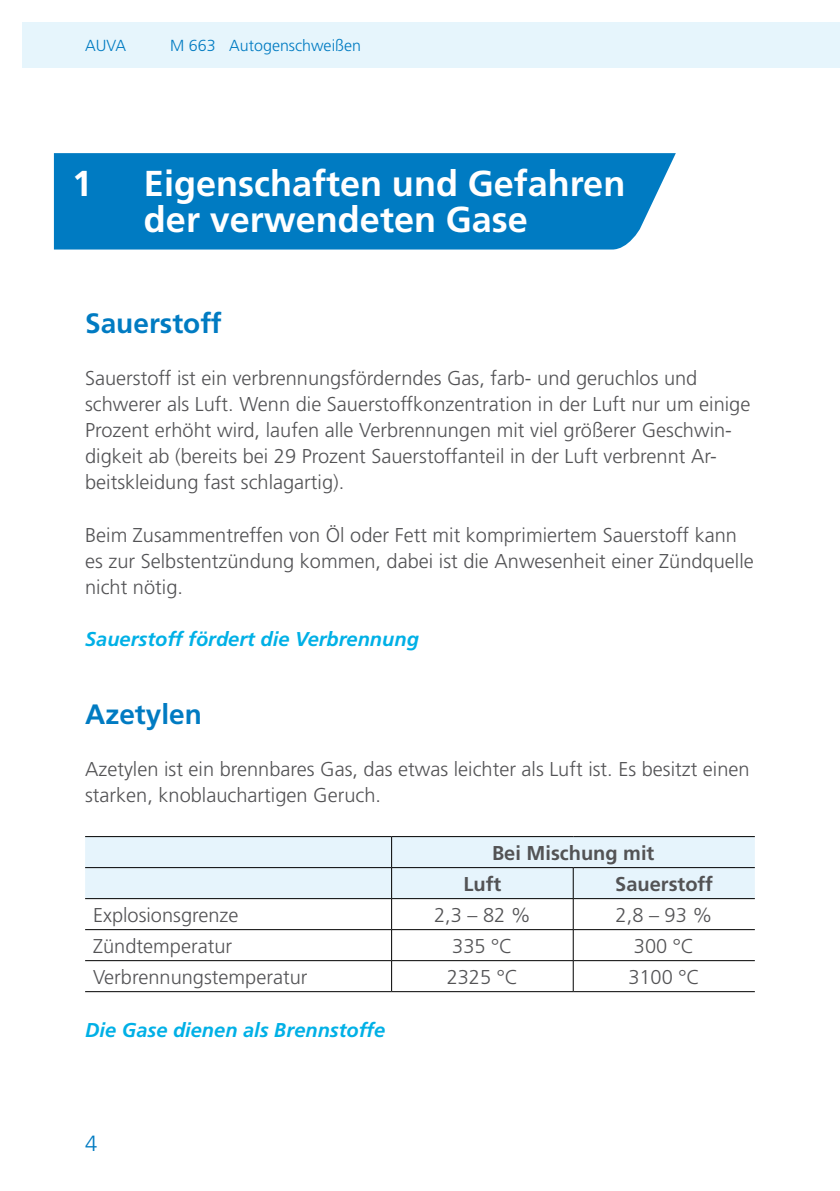
<style>
.page{position:relative;width:840px;height:1191px;background:#fff}
.page>*{position:absolute;margin:0;border:0;box-sizing:border-box;transform-origin:0 0}
.t1{font:700 36px/36px "Frutiger LT Std";color:#fff}
.t2{font:700 28px "Frutiger LT Std";color:#007bc2}
.t3{font:300 22px "Frutiger LT Std";color:#007bc2}
.t4{font:300 20px/26px "Frutiger LT Std";color:#535355}
.t5{font:italic 700 20px "Frutiger LT Std";color:#00b0e6}
.t6{font:700 20px/31px "Frutiger LT Std";color:#535355}
.t7{font:300 16px "Frutiger LT Std";color:#007bc2}
</style>
<div class="page">
<div style="left:23px;top:23px;width:816px;height:45px;background:#e6f5fc"></div>
<div style="left:85px;top:837px;width:669px;height:61px;background:#e6f4fc"></div>
<hr style="left:85px;top:836px;width:306px;height:1px;background:#000">
<hr style="left:391px;top:836px;width:182px;height:1px;background:#000">
<hr style="left:391px;top:837px;width:1px;height:30px;background:#000">
<hr style="left:573px;top:836px;width:181px;height:1px;background:#000">
<hr style="left:85px;top:867px;width:306px;height:1px;background:#000">
<hr style="left:391px;top:867px;width:182px;height:1px;background:#000">
<hr style="left:391px;top:868px;width:1px;height:30px;background:#000">
<hr style="left:573px;top:867px;width:181px;height:1px;background:#000">
<hr style="left:572px;top:868px;width:1px;height:30px;background:#000">
<hr style="left:85px;top:898px;width:306px;height:1px;background:#000">
<hr style="left:391px;top:898px;width:182px;height:1px;background:#000">
<hr style="left:391px;top:899px;width:1px;height:30px;background:#000">
<hr style="left:573px;top:898px;width:181px;height:1px;background:#000">
<hr style="left:572px;top:899px;width:1px;height:30px;background:#000">
<hr style="left:85px;top:929px;width:306px;height:1px;background:#000">
<hr style="left:391px;top:929px;width:182px;height:1px;background:#000">
<hr style="left:391px;top:930px;width:1px;height:30px;background:#000">
<hr style="left:573px;top:929px;width:181px;height:1px;background:#000">
<hr style="left:572px;top:930px;width:1px;height:30px;background:#000">
<hr style="left:85px;top:960px;width:306px;height:1px;background:#000">
<hr style="left:391px;top:960px;width:182px;height:1px;background:#000">
<hr style="left:391px;top:961px;width:1px;height:30px;background:#000">
<hr style="left:573px;top:960px;width:181px;height:1px;background:#000">
<hr style="left:572px;top:961px;width:1px;height:30px;background:#000">
<hr style="left:85px;top:991px;width:306px;height:1px;background:#000">
<hr style="left:391px;top:991px;width:182px;height:1px;background:#000">
<hr style="left:573px;top:991px;width:181px;height:1px;background:#000">
<div style="left:54px;top:153px;width:621px;height:97px;background:#007bc2"></div>
<p class="t7" style="left:85px;top:37px;width:42px">AUVA</p>
<p class="t7" style="left:170px;top:37px;width:192px">M 663 Autogenschweißen</p>
<h1 class="t1" style="left:144px;top:166px;width:482px;text-indent:20px">igenschaften und Gefahren der verwendeten Gase</h1>
<h1 class="t1" style="left:72px;top:166px;width:45px">1 E</h1>
<h2 class="t2" style="left:85px;top:307px;width:138px">Sauerstoff</h2>
<p class="t4" style="left:85px;top:365px;width:666px">Sauerstoff ist ein verbrennungsförderndes Gas, farb- und geruchlos und schwerer als Luft. Wenn die Sauerstoffkonzentration in der Luft nur um einige Prozent erhöht wird, laufen alle Verbrennungen mit viel größerer Geschwin&shy;digkeit ab (bereits bei 29 Prozent Sauerstoffanteil in der Luft verbrennt Ar&shy;beitskleidung fast schlagartig).</p>
<p class="t4" style="left:85px;top:522px;width:669px">Beim Zusammentreffen von Öl oder Fett mit komprimiertem Sauerstoff kann es zur Selbstentzündung kommen, dabei ist die Anwesenheit einer Zündquelle nicht nötig.</p>
<p class="t5" style="left:85px;top:627px;width:335px">Sauerstoff fördert die Verbrennung</p>
<h2 class="t2" style="left:85px;top:698px;width:118px">Azetylen</h2>
<p class="t4" style="left:85px;top:756px;width:665px">Azetylen ist ein brennbares Gas, das etwas leichter als Luft ist. Es besitzt einen starken, knoblauchartigen Geruch.</p>
<p class="t6" style="left:463px;top:837px;width:192px;text-indent:28px">Bei Mischung mit<br>Luft</p>
<p class="t6" style="left:615px;top:868px;width:99px">Sauerstoff</p>
<p class="t4" style="left:93px;top:902px;width:147px">Explosionsgrenze</p>
<p class="t4" style="left:434px;top:902px;width:98px">2,3 – 82 %</p>
<p class="t4" style="left:615px;top:902px;width:98px">2,8 – 93 %</p>
<p class="t4" style="left:93px;top:933px;width:140px">Zündtemperatur</p>
<p class="t4" style="left:452px;top:933px;width:62px">335 °C</p>
<p class="t4" style="left:633px;top:933px;width:62px">300 °C</p>
<p class="t4" style="left:93px;top:964px;width:216px">Verbrennungstemperatur</p>
<p class="t4" style="left:446px;top:964px;width:73px">2325 °C</p>
<p class="t4" style="left:628px;top:964px;width:73px">3100 °C</p>
<p class="t5" style="left:85px;top:1018px;width:301px">Die Gase dienen als Brennstoffe</p>
<p class="t3" style="left:85px;top:1131px;width:14px">4</p>
</div>
